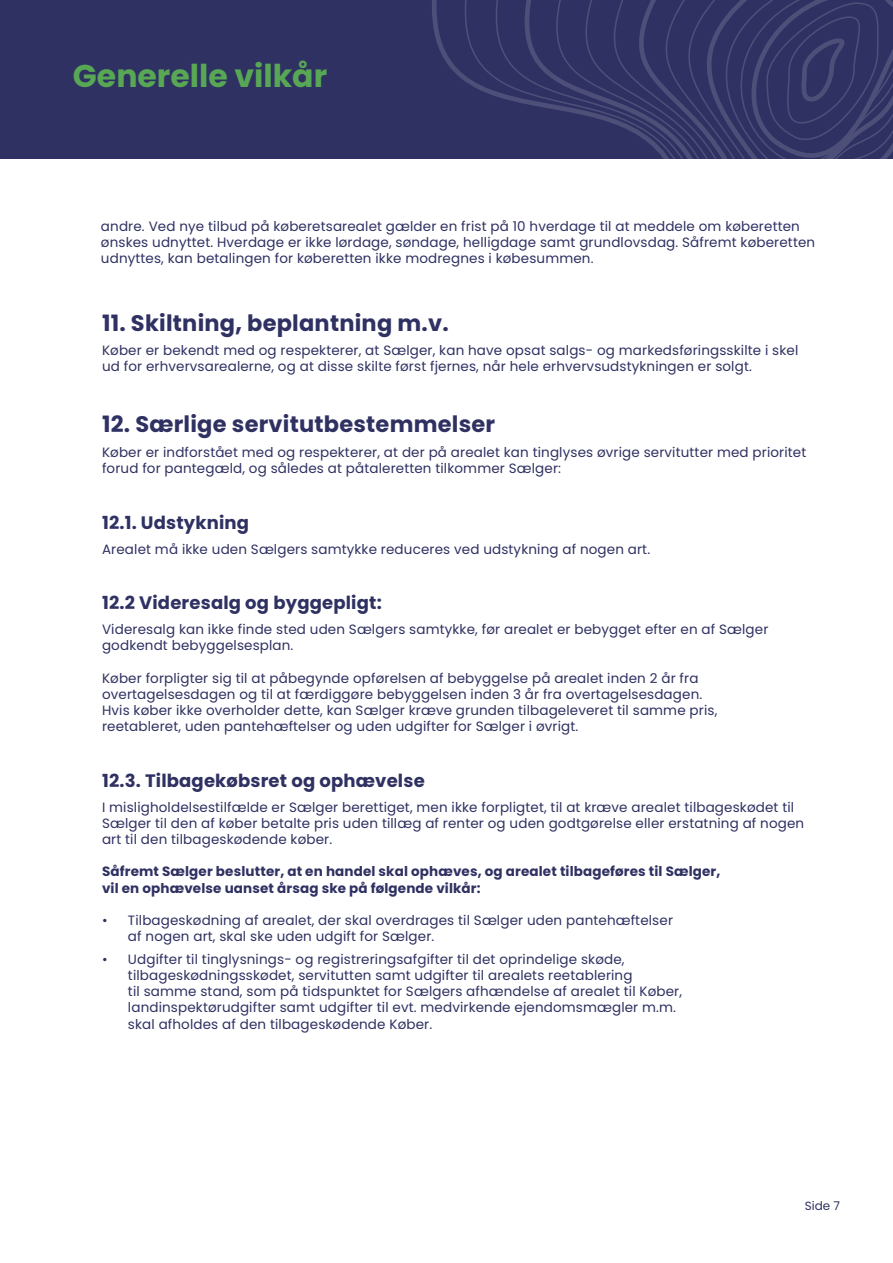
<style>
.page{position:relative;width:893px;height:1263px;background:#fff}
.page>*{position:absolute;margin:0;border:0;box-sizing:border-box;transform-origin:0 0}
.t1{font:700 31.5px "Poppins";color:#57a755}
.t2{font:700 22.5px "Poppins";letter-spacing:.01em;color:#2f3162}
.t3{font:700 18px "Poppins";letter-spacing:.01em;color:#2f3162}
.t4{font:13.5px/16.2px "Poppins";letter-spacing:.01em;color:#2f3162}
.t5{font:700 13.5px/16.2px "Poppins";letter-spacing:.01em;color:#2f3162}
.t6{font:12px "Poppins";color:#2f3162}
</style>
<div class="page">
<div style="left:0;top:0;width:893px;height:159px;background:#2f3162"></div>
<svg style="left:432px;top:0;width:178px;height:122px"></svg>
<svg style="left:610px;top:0;width:283px;height:159px"></svg>
<h1 class="t1" style="left:73px;top:58px;width:256px">Generelle vilkår</h1>
<p class="t4" style="left:101px;top:218px;width:716px">andre. Ved nye tilbud på køberetsarealet gælder en frist på 10 hverdage til at meddele om køberetten ønskes udnyttet. Hverdage er ikke lørdage, søndage, helligdage samt grundlovsdag. Såfremt køberetten udnyttes, kan betalingen for køberetten ikke modregnes i købesummen.</p>
<h2 class="t2" style="left:102px;top:310px;width:348px">11. Skiltning, beplantning m.v.</h2>
<p class="t4" style="left:102px;top:342px;width:698px">Køber er bekendt med og respekterer, at Sælger, kan have opsat salgs- og markedsføringsskilte i skel ud for erhvervsarealerne, og at disse skilte først fjernes, når hele erhvervsudstykningen er solgt.</p>
<h2 class="t2" style="left:102px;top:411px;width:395px">12. Særlige servitutbestemmelser</h2>
<p class="t4" style="left:102px;top:444px;width:706px">Køber er indforstået med og respekterer, at der på arealet kan tinglyses øvrige servitutter med prioritet forud for pantegæld, og således at påtaleretten tilkommer Sælger:</p>
<h3 class="t3" style="left:102px;top:512px;width:149px">12.1. Udstykning</h3>
<p class="t4" style="left:102px;top:541px;width:550px">Arealet må ikke uden Sælgers samtykke reduceres ved udstykning af nogen art.</p>
<h3 class="t3" style="left:102px;top:592px;width:281px">12.2 Videresalg og byggepligt:</h3>
<p class="t4" style="left:102px;top:621px;width:668px">Videresalg kan ikke finde sted uden Sælgers samtykke, før arealet er bebygget efter en af Sælger godkendt bebyggelsesplan.</p>
<p class="t4" style="left:102px;top:670px;width:617px">Køber forpligter sig til at påbegynde opførelsen af bebyggelse på arealet inden 2 år fra overtagelsesdagen og til at færdiggøre bebyggelsen inden 3 år fra overtagelsesdagen.<br>Hvis køber ikke overholder dette, kan Sælger kræve grunden tilbageleveret til samme pris, reetableret, uden pantehæftelser og uden udgifter for Sælger i øvrigt.</p>
<h3 class="t3" style="left:102px;top:770px;width:324px">12.3. Tilbagekøbsret og ophævelse</h3>
<p class="t4" style="left:102px;top:799px;width:704px">I misligholdelsestilfælde er Sælger berettiget, men ikke forpligtet, til at kræve arealet tilbageskødet til<br>Sælger til den af køber betalte pris uden tillæg af renter og uden godtgørelse eller erstatning af nogen art til den tilbageskødende køber.</p>
<p class="t5" style="left:102px;top:863px;width:620px">Såfremt Sælger beslutter, at en handel skal ophæves, og arealet tilbageføres til Sælger, vil en ophævelse uanset årsag ske på følgende vilkår:</p>
<p class="t4" style="left:128px;top:912px;width:546px;text-indent:-26px">• Tilbageskødning af arealet, der skal overdrages til Sælger uden pantehæftelser af nogen art, skal ske uden udgift for Sælger.</p>
<p class="t4" style="left:128px;top:951px;width:556px;text-indent:-26px">• Udgifter til tinglysnings- og registreringsafgifter til det oprindelige skøde, tilbageskødningsskødet, servitutten samt udgifter til arealets reetablering<br>til samme stand, som på tidspunktet for Sælgers afhændelse af arealet til Køber, landinspektørudgifter samt udgifter til evt. medvirkende ejendomsmægler m.m. skal afholdes af den tilbageskødende Køber.</p>
<p class="t6" style="left:805px;top:1199px;width:37px">Side 7</p>
</div>
